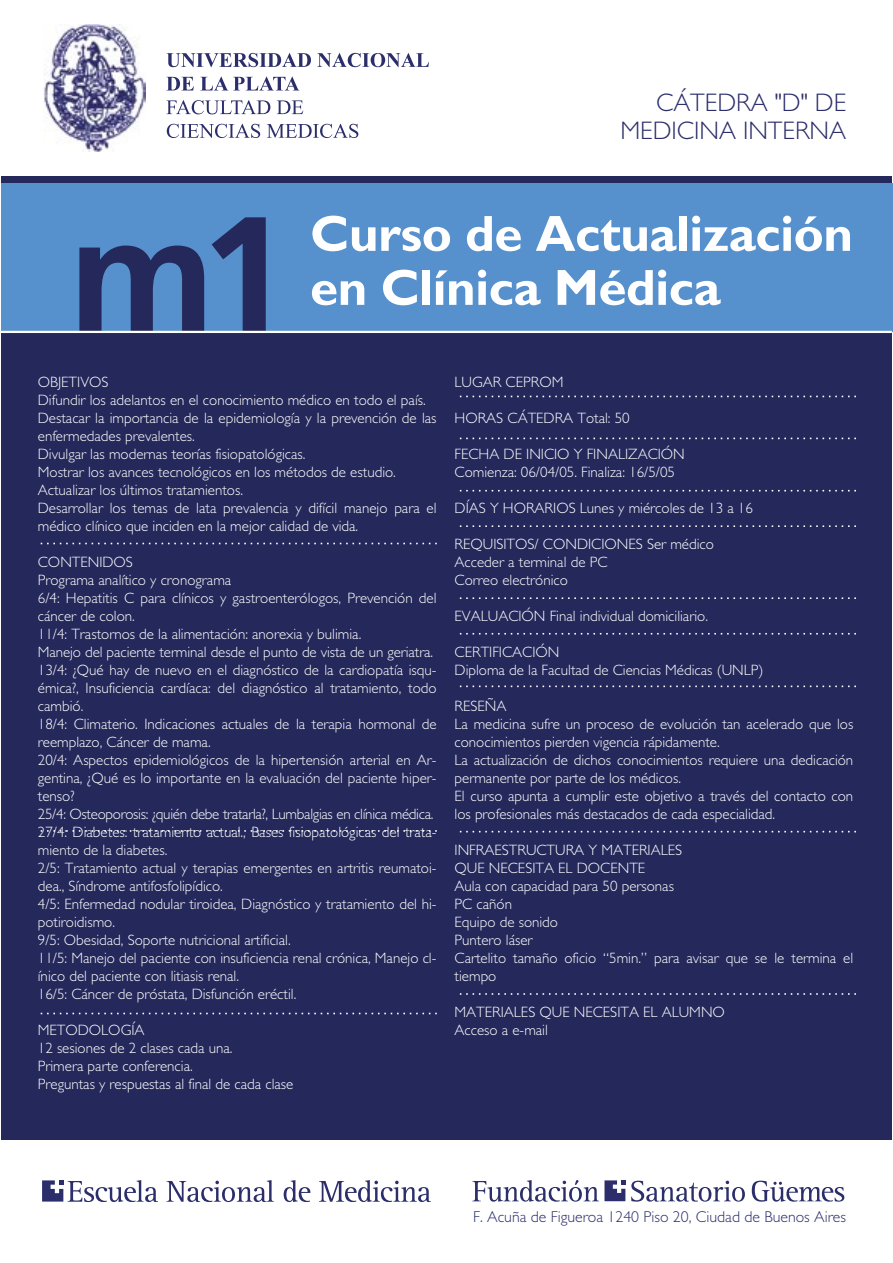
<style>
.page{position:relative;width:893px;height:1263px;background:#fff}
.page>*{position:absolute;margin:0;border:0;box-sizing:border-box;transform-origin:0 0}
.t1{font:700 165px "Frutiger";color:#24285a}
.t2{font:700 51px/54px "Gill Sans";letter-spacing:-.01em;color:#fff}
.t3{font:300 25.5px/27.6px "Gill Sans";color:#2b2e6a;text-align:right}
.t4{font:300 15.75px "Gill Sans";color:#2b2e6a}
.t5{font:300 15px/18px "Gill Sans";color:#fff}
</style>
<div class="page">
<div style="left:2px;top:176px;width:890px;height:963px;background:#24285a"></div>
<div style="left:2px;top:184px;width:890px;height:148px;background:#5691ce"></div>
<svg style="left:459px;top:438px;width:397px;height:1px"></svg>
<svg style="left:459px;top:597px;width:397px;height:2px"></svg>
<svg style="left:459px;top:525px;width:397px;height:2px"></svg>
<svg style="left:459px;top:490px;width:397px;height:1px"></svg>
<svg style="left:459px;top:396px;width:397px;height:1px"></svg>
<svg style="left:459px;top:685px;width:397px;height:2px"></svg>
<svg style="left:459px;top:633px;width:397px;height:1px"></svg>
<svg style="left:459px;top:831px;width:397px;height:1px"></svg>
<svg style="left:459px;top:993px;width:397px;height:2px"></svg>
<svg style="left:40px;top:543px;width:397px;height:1px"></svg>
<svg style="left:40px;top:830px;width:397px;height:2px"></svg>
<svg style="left:40px;top:1013px;width:397px;height:1px"></svg>
<hr style="left:2px;top:331px;width:890px;height:2px;background:#fff">
<img style="left:44px;top:25px;width:101px;height:127px">
<svg style="left:166px;top:53px;width:145px;height:14px"></svg>
<svg style="left:317px;top:53px;width:112px;height:14px"></svg>
<svg style="left:166px;top:77px;width:28px;height:13px"></svg>
<svg style="left:200px;top:77px;width:99px;height:13px"></svg>
<svg style="left:166px;top:100px;width:104px;height:14px"></svg>
<svg style="left:277px;top:100px;width:26px;height:14px"></svg>
<svg style="left:167px;top:124px;width:93px;height:14px"></svg>
<svg style="left:267px;top:124px;width:91px;height:14px"></svg>
<svg style="left:631px;top:1181px;width:114px;height:21px"></svg>
<svg style="left:752px;top:1181px;width:92px;height:21px"></svg>
<svg style="left:472px;top:1180px;width:153px;height:22px"></svg>
<svg style="left:42px;top:1180px;width:116px;height:22px"></svg>
<svg style="left:166px;top:1180px;width:108px;height:22px"></svg>
<svg style="left:284px;top:1180px;width:26px;height:22px"></svg>
<svg style="left:319px;top:1180px;width:112px;height:22px"></svg>
<h1 class="t1" style="left:68px;top:178px;width:223px">m1</h1>
<h3 class="t3" style="left:620px;top:89px;width:227px">CÁTEDRA "D" DE<br>MEDICINA INTERNA</h3>
<h2 class="t2" style="left:310px;top:206px;width:544px">Curso de Actualización en Clínica Médica</h2>
<p class="t5" style="left:38px;top:373px;width:400px">OBJETIVOS<br>Difundir los adelantos en el conocimiento médico en todo el país.<br>Destacar la importancia de la epidemiología y la prevención de las enfermedades prevalentes.<br>Divulgar las modernas teorías fisiopatológicas.<br>Mostrar los avances tecnológicos en los métodos de estudio.<br>Actualizar los últimos tratamientos.<br>Desarrollar los temas de lata prevalencia y difícil manejo para el médico clínico que inciden en la mejor calidad de vida.</p>
<p class="t5" style="left:38px;top:553px;width:400px">CONTENIDOS<br>Programa analítico y cronograma<br>6/4: Hepatitis C para clínicos y gastroenterólogos, Prevención del cáncer de colon.<br>11/4: Trastornos de la alimentación: anorexia y bulimia.<br>Manejo del paciente terminal desde el punto de vista de un geriatra.<br>13/4: ¿Qué hay de nuevo en el diagnóstico de la cardiopatía isqu&shy;émica?, Insuficiencia cardíaca: del diagnóstico al tratamiento, todo cambió.<br>18/4: Climaterio. Indicaciones actuales de la terapia hormonal de reemplazo, Cáncer de mama.<br>20/4: Aspectos epidemiológicos de la hipertensión arterial en Ar&shy;gentina, ¿Qué es lo importante en la evaluación del paciente hiper&shy;tenso?<br>25/4: Osteoporosis: ¿quién debe tratarla?, Lumbalgias en clínica médica.<br>27/4: Diabetes: tratamiento actual., Bases fisiopatológicas del trata&shy;miento de la diabetes.<br>2/5: Tratamiento actual y terapias emergentes en artritis reumatoi&shy;dea., Síndrome antifosfolipídico.<br>4/5: Enfermedad nodular tiroidea, Diagnóstico y tratamiento del hi&shy;potiroidismo.<br>9/5: Obesidad, Soporte nutricional artificial.<br>11/5: Manejo del paciente con insuficiencia renal crónica, Manejo cl&shy;ínico del paciente con litiasis renal.<br>16/5: Cáncer de próstata, Disfunción eréctil.</p>
<p class="t5" style="left:38px;top:1021px;width:257px">METODOLOGÍA<br>12 sesiones de 2 clases cada una.<br>Primera parte conferencia.<br>Preguntas y respuestas al final de cada clase</p>
<p class="t5" style="left:455px;top:373px;width:110px">LUGAR CEPROM</p>
<p class="t5" style="left:455px;top:409px;width:177px">HORAS CÁTEDRA Total: 50</p>
<p class="t5" style="left:455px;top:445px;width:232px">FECHA DE INICIO Y FINALIZACIÓN<br>Comienza: 06/04/05. Finaliza: 16/5/05</p>
<p class="t5" style="left:455px;top:499px;width:300px">DÍAS Y HORARIOS Lunes y miércoles de 13 a 16</p>
<p class="t5" style="left:455px;top:535px;width:261px">REQUISITOS/ CONDICIONES Ser médico<br>Acceder a terminal de PC<br>Correo electrónico</p>
<p class="t5" style="left:455px;top:607px;width:255px">EVALUACIÓN Final individual domiciliario.</p>
<p class="t5" style="left:455px;top:643px;width:310px">CERTIFICACIÓN<br>Diploma de la Facultad de Ciencias Médicas (UNLP)</p>
<p class="t5" style="left:455px;top:697px;width:400px">RESEÑA<br>La medicina sufre un proceso de evolución tan acelerado que los conocimientos pierden vigencia rápidamente.<br>La actualización de dichos conocimientos requiere una dedicación permanente por parte de los médicos.<br>El curso apunta a cumplir este objetivo a través del contacto con los profesionales más destacados de cada especialidad.</p>
<p class="t5" style="left:455px;top:841px;width:400px">INFRAESTRUCTURA Y MATERIALES<br>QUE NECESITA EL DOCENTE<br>Aula con capacidad para 50 personas<br>PC cañón<br>Equipo de sonido<br>Puntero láser<br>Cartelito tamaño oficio “5min.” para avisar que se le termina el tiempo</p>
<p class="t5" style="left:455px;top:1003px;width:272px">MATERIALES QUE NECESITA EL ALUMNO<br>Acceso a e-mail</p>
<p class="t4" style="left:473px;top:1208px;width:374px">F. Acuña de Figueroa 1240 Piso 20, Ciudad de Buenos Aires</p>
</div>
